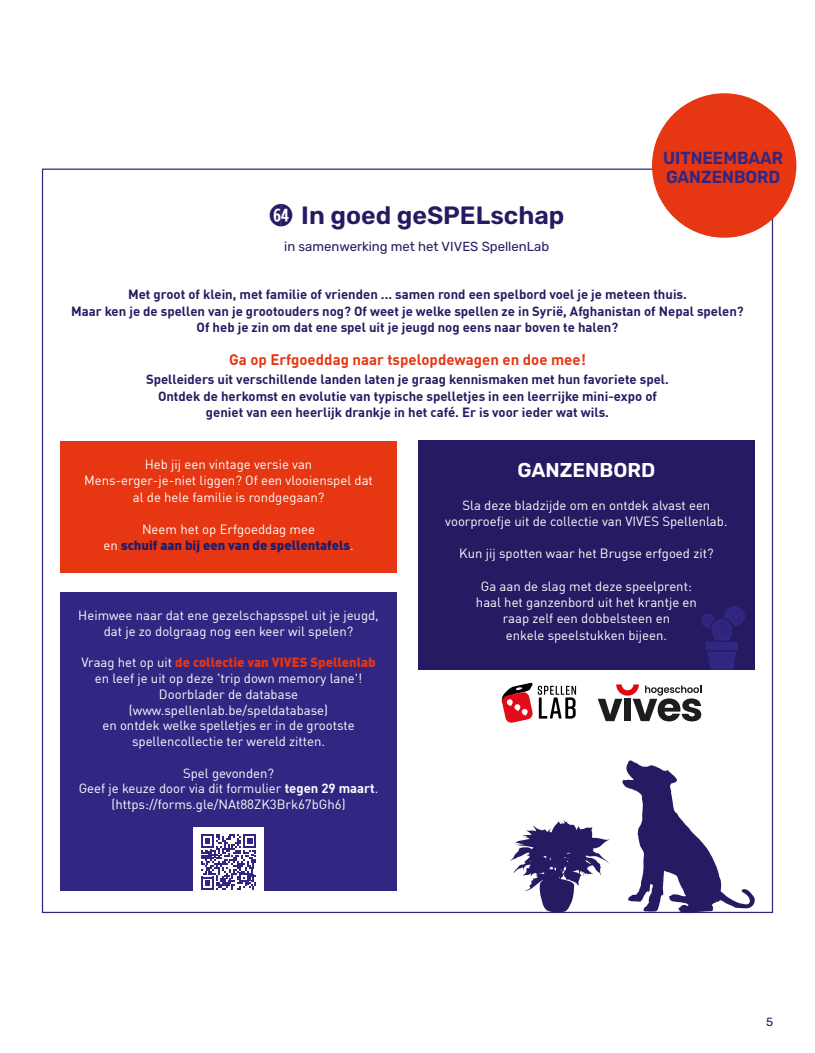
<style>
.page{position:relative;width:815px;height:1053px;background:#fff}
.page>*{position:absolute;margin:0;border:0;box-sizing:border-box;transform-origin:0 0}
.t1{font:600 25px "Rubik";color:#261b62}
.t2{font:600 20px "Rubik";color:#fff}
.t3{font:600 17.5px/19.4px "Rubik";color:#312783;scale:.95 1}
.t4{font:700 15px "DIN Offc Pro";color:#e63612}
.t5{font:13.12px/15.8px "DIN Offc Pro";color:#fff;text-align:center}
.t6{font:700 13.12px/16.2px "DIN Offc Pro";color:#261b62;text-align:center}
.t7{font:900 13.12px/16.2px "DIN Offc Pro";color:#261b62;text-align:center}
.t8{font:13.12px "Rubik";color:#261b62}
.t9{font:11.88px "Rubik";color:#261b62}
.s1{font-family:"Combi Numerals Ltd";font-weight:400;font-size:30px}
.s2{font-weight:400;color:#fff}
.s3{font-weight:900;color:#e63612}
.s4{font-weight:700}
</style>
<div class="page">
<div style="left:652px;top:93px;width:144px;height:145px;background:#e63612;border-radius:50%"></div>
<svg style="left:622px;top:760px;width:133px;height:153px"></svg>
<svg style="left:510px;top:820px;width:100px;height:94px"></svg>
<svg style="left:598px;top:684px;width:103px;height:37px"></svg>
<svg style="left:501px;top:682px;width:75px;height:41px"></svg>
<div style="left:60px;top:441px;width:337px;height:132px;background:#e63612"></div>
<div style="left:60px;top:592px;width:337px;height:298px;background:#312783"></div>
<div style="left:418px;top:440px;width:337px;height:229px;background:#261b62"></div>
<div style="left:193px;top:826px;width:71px;height:71px;background:#fff"></div>
<svg style="left:201px;top:834px;width:55px;height:55px"></svg>
<svg style="left:701px;top:606px;width:44px;height:63px"></svg>
<h1 class="t1" style="left:269px;top:200px;width:297px"><span class="s1">••</span> In goed geSPELschap</h1>
<p class="t8" style="left:284px;top:239px;width:266px">in samenwerking met het VIVES SpellenLab</p>
<h3 class="t3" style="left:663px;top:149px;width:128px">UITNEEMBAAR<br>GANZENBORD</h3>
<p class="t6" style="left:71px;top:285px;width:674px">Met groot of klein, met familie of vrienden ... samen rond een spelbord voel je je meteen thuis.<br>Maar ken je de spellen van je grootouders nog? Of weet je welke spellen ze in Syrië, Afghanistan of Nepal spelen?<br>Of heb je zin om dat ene spel uit je jeugd nog eens naar boven te halen?</p>
<p class="t4" style="left:229px;top:346px;width:358px">Ga op Erfgoeddag naar tspelopdewagen en doe mee!</p>
<p class="t6" style="left:146px;top:370px;width:524px">Spelleiders uit verschillende landen laten je graag kennismaken met hun favoriete spel.<br>Ontdek de herkomst en evolutie van typische spelletjes in een leerrijke mini-expo of geniet van een heerlijk drankje in het café. Er is voor ieder wat wils.</p>
<p class="t5" style="left:84px;top:455px;width:290px;line-height:16.2px">Heb jij een vintage versie van<br>Mens-erger-je-niet liggen? Of een vlooienspel dat al de hele familie is rondgegaan?</p>
<p class="t7" style="left:103px;top:519px;width:252px"><span class="s2">Neem het op Erfgoeddag mee<br>en</span> schuif aan bij een van de spellentafels<span class="s2">.</span></p>
<p class="t5" style="left:78px;top:606px;width:302px">Heimwee naar dat ene gezelschapsspel uit je jeugd, dat je zo dolgraag nog een keer wil spelen?</p>
<p class="t5" style="left:81px;top:653px;width:296px">Vraag het op uit <span class="s3">de collectie van VIVES Spellenlab </span>en leef je uit op deze 'trip down memory lane'!<br>Doorblader de database (www.spellenlab.be/speldatabase)<br>en ontdek welke spelletjes er in de grootste spellencollectie ter wereld zitten.</p>
<p class="t5" style="left:79px;top:763px;width:301px">Spel gevonden?<br>Geef je keuze door via dit formulier <span class="s4">tegen 29 maart</span>. (https://forms.gle/NAt88ZK3Brk67bGh6)</p>
<h2 class="t2" style="left:518px;top:458px;width:139px">GANZENBORD</h2>
<p class="t5" style="left:445px;top:495px;width:284px;line-height:16.2px">Sla deze bladzijde om en ontdek alvast een voorproefje uit de collectie van VIVES Spellenlab.</p>
<p class="t5" style="left:459px;top:544px;width:256px">Kun jij spotten waar het Brugse erfgoed zit?</p>
<p class="t5" style="left:476px;top:576px;width:222px;line-height:16.2px">Ga aan de slag met deze speelprent: haal het ganzenbord uit het krantje en raap zelf een dobbelsteen en<br>enkele speelstukken bijeen.</p>
<p class="t9" style="left:766px;top:1015px;width:9px">5</p>
</div>
